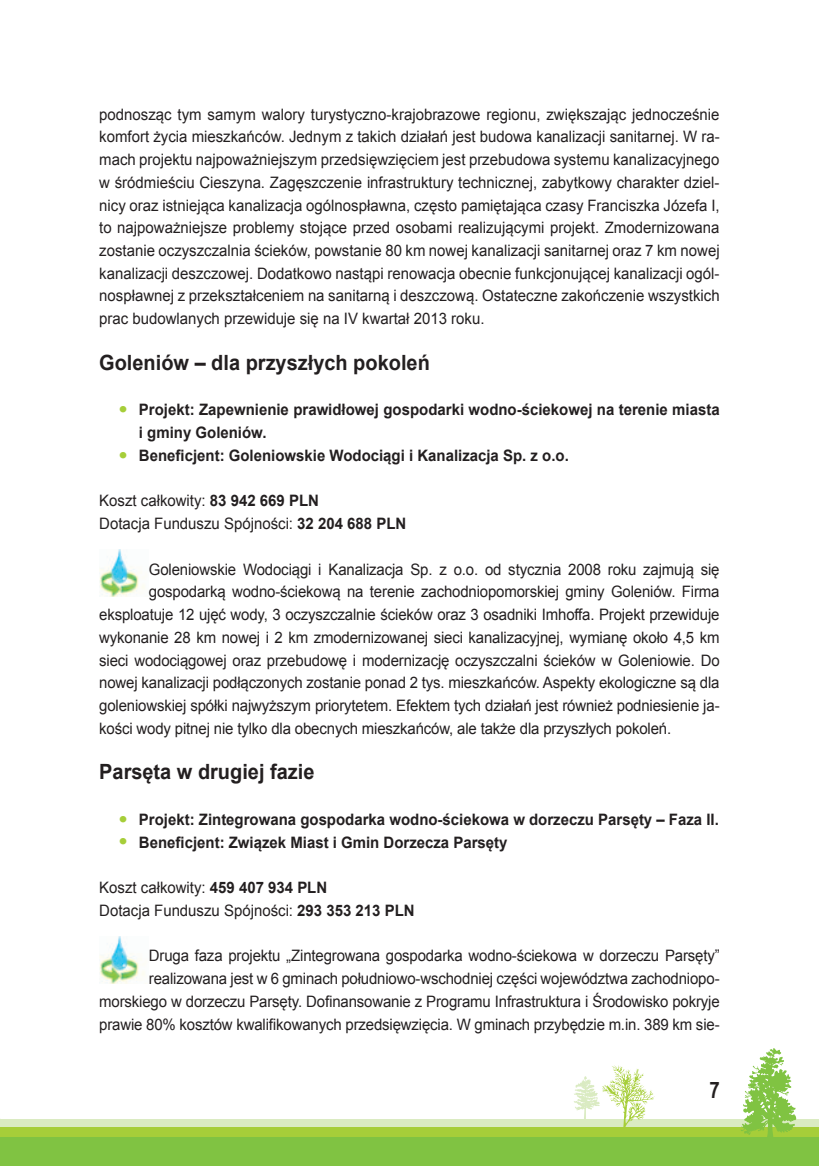
<style>
.page{position:relative;width:819px;height:1166px;background:#fff}
.page>*{position:absolute;margin:0;border:0;box-sizing:border-box;transform-origin:0 0}
.t1{font:700 22.75px "Arial Narrow";color:#231f20}
.t2{font:700 21px "Arial";color:#231f20;scale:.95 1}
.t3{font:15.75px/22.8px "Arial";letter-spacing:-.01em;color:#231f20;scale:.95 1}
.t4{font:700 15.75px/22.8px "Arial";color:#231f20;scale:.95 1}
.s1{font-size:22.75px;color:#a6ce39}
.s2{font-weight:700}
</style>
<div class="page">
<div style="left:0;top:1119px;width:819px;height:41px;background:#daebc2"></div>
<div style="left:0;top:1127px;width:819px;height:39px;background:#a6ce39"></div>
<svg style="left:741px;top:1048px;width:55px;height:89px"></svg>
<svg style="left:574px;top:1065px;width:80px;height:62px"></svg>
<div style="left:0;top:1137px;width:819px;height:29px;background:#80c342"></div>
<img style="left:100px;top:550px;width:45px;height:47px">
<img style="left:100px;top:937px;width:45px;height:47px">
<p class="t3" style="left:99px;top:103px;width:654px;text-align:justify">podnosząc tym samym walory turystyczno-krajobrazowe regionu, zwiększając jednocześnie komfort życia mieszkańców. Jednym z takich działań jest budowa kanalizacji sanitarnej. W ra&shy;mach projektu najpoważniejszym przedsięwzięciem jest przebudowa systemu kanalizacyjnego w śródmieściu Cieszyna. Zagęszczenie infrastruktury technicznej, zabytkowy charakter dziel&shy;nicy oraz istniejąca kanalizacja ogólnospławna, często pamiętająca czasy Franciszka Józefa I, to najpoważniejsze problemy stojące przed osobami realizującymi projekt. Zmodernizowana zostanie oczyszczalnia ścieków, powstanie 80 km nowej kanalizacji sanitarnej oraz 7 km nowej kanalizacji deszczowej. Dodatkowo nastąpi renowacja obecnie funkcjonującej kanalizacji ogól&shy;nospławnej z przekształceniem na sanitarną i deszczową. Ostateczne zakończenie wszystkich prac budowlanych przewiduje się na IV kwartał 2013 roku.</p>
<h2 class="t2" style="left:99px;top:349px;width:349px">Goleniów – dla przyszłych pokoleń</h2>
<p class="t4" style="left:139px;top:399px;width:612px;text-indent:-20px"><span class="s1">•</span> Projekt: Zapewnienie prawidłowej gospodarki wodno-ściekowej na terenie miasta i gminy Goleniów.</p>
<p class="t4" style="left:119px;top:444px;width:475px"><span class="s1">•</span> Beneficjent: Goleniowskie Wodociągi i Kanalizacja Sp. z o.o.</p>
<p class="t3" style="left:99px;top:489px;width:325px">Koszt całkowity: <span class="s2">83 942 669 PLN<br></span>Dotacja Funduszu Spójności: <span class="s2">32 204 688 PLN</span></p>
<p class="t3" style="left:149px;top:558px;width:602px">Goleniowskie Wodociągi i Kanalizacja Sp. z o.o. od stycznia 2008 roku zajmują się</p>
<p class="t3" style="left:149px;top:580px;width:602px">gospodarką wodno-ściekową na terenie zachodniopomorskiej gminy Goleniów. Firma</p>
<p class="t3" style="left:99px;top:603px;width:654px">eksploatuje 12 ujęć wody, 3 oczyszczalnie ścieków oraz 3 osadniki Imhoffa. Projekt przewiduje</p>
<p class="t3" style="left:99px;top:626px;width:654px">wykonanie 28 km nowej i 2 km zmodernizowanej sieci kanalizacyjnej, wymianę około 4,5 km</p>
<p class="t3" style="left:99px;top:649px;width:654px">sieci wodociągowej oraz przebudowę i modernizację oczyszczalni ścieków w Goleniowie. Do</p>
<p class="t3" style="left:99px;top:671px;width:654px">nowej kanalizacji podłączonych zostanie ponad 2 tys. mieszkańców. Aspekty ekologiczne są dla</p>
<p class="t3" style="left:99px;top:694px;width:654px">goleniowskiej spółki najwyższym priorytetem. Efektem tych działań jest również podniesienie ja-</p>
<p class="t3" style="left:99px;top:717px;width:603px">kości wody pitnej nie tylko dla obecnych mieszkańców, ale także dla przyszłych pokoleń.</p>
<h2 class="t2" style="left:99px;top:758px;width:228px">Parsęta w drugiej fazie</h2>
<p class="t4" style="left:119px;top:808px;width:632px"><span class="s1">•</span> Projekt: Zintegrowana gospodarka wodno-ściekowa w dorzeczu Parsęty – Faza II.</p>
<p class="t4" style="left:119px;top:831px;width:410px"><span class="s1">•</span> Beneficjent: Związek Miast i Gmin Dorzecza Parsęty</p>
<p class="t3" style="left:99px;top:876px;width:333px">Koszt całkowity: <span class="s2">459 407 934 PLN<br></span>Dotacja Funduszu Spójności: <span class="s2">293 353 213 PLN</span></p>
<p class="t3" style="left:99px;top:944px;width:654px;text-align:right">Druga faza projektu „Zintegrowana gospodarka wodno-ściekowa w dorzeczu Parsęty” realizowana jest w 6 gminach południowo-wschodniej części województwa zachodniopo&shy;morskiego w dorzeczu Parsęty. Dofinansowanie z Programu Infrastruktura i Środowisko pokryje prawie 80% kosztów kwalifikowanych przedsięwzięcia. W gminach przybędzie m.in. 389 km sie-</p>
<h1 class="t1" style="left:709px;top:1073px;width:12px">7</h1>
</div>
